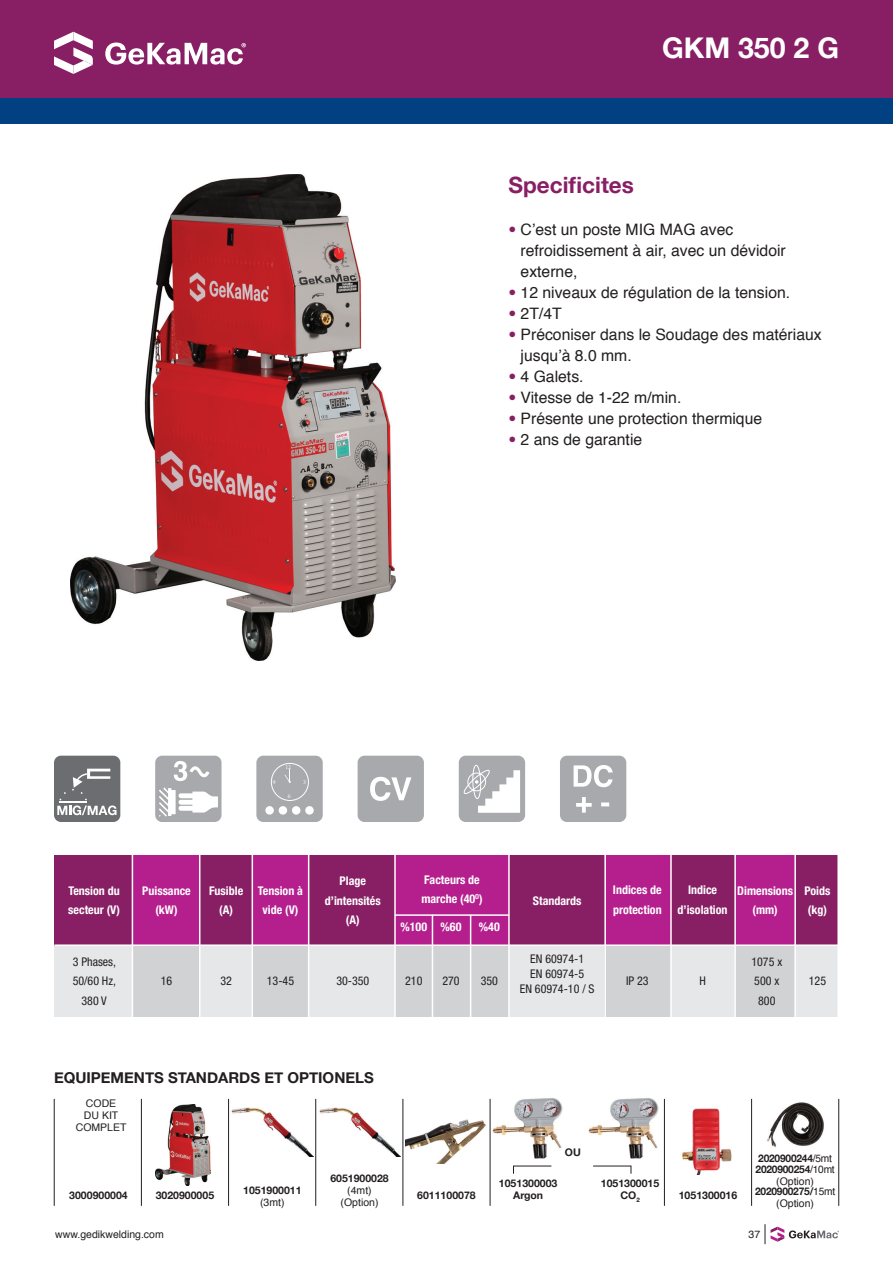
<style>
.page{position:relative;width:893px;height:1263px;background:#fff}
.page>*{position:absolute;margin:0;border:0;box-sizing:border-box;transform-origin:0 0}
.t1{font:700 28.5px "Helvetica Neue";color:#fff}
.t2{font:700 22.5px "Helvetica Neue";color:#881f65}
.t3{font:15.75px/21px "Helvetica";color:#231f20}
.t4{font:700 15px "Helvetica Neue";color:#231f20}
.t5{font:700 condensed 12px/19.5px "Helvetica Neue LT Std";color:#fff;text-align:center}
.t6{font:condensed 12px "Helvetica Neue LT Std";color:#231f20}
.t7{font:700 10.5px/12px "Helvetica Neue";color:#231f20;text-align:center}
.t8{font:10.5px/12px "Helvetica";color:#231f20;text-align:center}
.t9{font:700 10.5px "Helvetica Neue";letter-spacing:-.02em;color:#231f20}
.t10{font:6px "Minion Pro";color:#fff}
.s1{font-family:"Helvetica Neue LT Std";font-stretch:condensed;color:#881f65}
.s2{font-family:"Helvetica";font-weight:400}
</style>
<div class="page">
<svg style="left:765px;top:1224px;width:74px;height:20px"></svg>
<div style="left:0;top:0;width:893px;height:98px;background:#881f65"></div>
<div style="left:0;top:98px;width:893px;height:25px;background:#014081"></div>
<svg style="left:54px;top:32px;width:39px;height:42px"></svg>
<svg style="left:105px;top:42px;width:141px;height:23px"></svg>
<div style="left:55px;top:945px;width:783px;height:72px;background:#e6e7e9"></div>
<div style="left:252px;top:945px;width:57px;height:72px;background:#d1d2d4"></div>
<div style="left:132px;top:945px;width:67px;height:72px;background:#d1d2d4"></div>
<div style="left:395px;top:945px;width:114px;height:72px;background:#d1d2d4"></div>
<div style="left:605px;top:945px;width:66px;height:72px;background:#d1d2d4"></div>
<div style="left:735px;top:945px;width:60px;height:72px;background:#d1d2d4"></div>
<div style="left:55px;top:855px;width:783px;height:90px;background:#881f65"></div>
<div style="left:253px;top:855px;width:56px;height:90px;background:#b41e8d"></div>
<div style="left:132px;top:855px;width:67px;height:90px;background:#b41e8d"></div>
<div style="left:395px;top:855px;width:114px;height:90px;background:#b41e8d"></div>
<div style="left:605px;top:855px;width:66px;height:90px;background:#b41e8d"></div>
<div style="left:735px;top:855px;width:60px;height:90px;background:#b41e8d"></div>
<hr style="left:54px;top:944px;width:784px;height:2px;background:#fff">
<hr style="left:132px;top:854px;width:1px;height:164px;background:#fff">
<hr style="left:199px;top:854px;width:1px;height:164px;background:#fff">
<hr style="left:252px;top:854px;width:1px;height:164px;background:#fff">
<hr style="left:308px;top:854px;width:1px;height:164px;background:#fff">
<hr style="left:394px;top:854px;width:2px;height:164px;background:#fff">
<hr style="left:508px;top:854px;width:2px;height:164px;background:#fff">
<hr style="left:432px;top:915px;width:1px;height:103px;background:#fff">
<hr style="left:470px;top:915px;width:1px;height:103px;background:#fff">
<hr style="left:395px;top:914px;width:114px;height:2px;background:#fff">
<hr style="left:604px;top:854px;width:2px;height:164px;background:#fff">
<hr style="left:670px;top:854px;width:2px;height:164px;background:#fff">
<hr style="left:734px;top:854px;width:2px;height:164px;background:#fff">
<hr style="left:794px;top:854px;width:2px;height:164px;background:#fff">
<hr style="left:837px;top:854px;width:2px;height:164px;background:#fff">
<img style="left:70px;top:175px;width:326px;height:486px">
<div style="left:54px;top:756px;width:66px;height:66px;background:#6c6d70;border-radius:7px"></div>
<svg style="left:57px;top:769px;width:60px;height:46px"></svg>
<div style="left:358px;top:756px;width:66px;height:66px;background:#a8a9ad;border-radius:7px"></div>
<svg style="left:370px;top:777px;width:41px;height:24px"></svg>
<div style="left:459px;top:756px;width:66px;height:66px;background:#a8a9ad;border-radius:7px"></div>
<svg style="left:463px;top:768px;width:57px;height:45px"></svg>
<div style="left:472px;top:765px;width:9px;height:34px;border:1px solid #fff;border-radius:50%"></div>
<div style="left:256px;top:756px;width:67px;height:66px;background:#a8a9ad;border-radius:7px"></div>
<div style="left:265px;top:806px;width:9px;height:9px;background:#fff;border-radius:50%"></div>
<div style="left:279px;top:806px;width:8px;height:9px;background:#fff;border-radius:50%"></div>
<div style="left:292px;top:806px;width:8px;height:9px;background:#fff;border-radius:50%"></div>
<div style="left:305px;top:806px;width:9px;height:9px;background:#fff;border-radius:50%"></div>
<div style="left:271px;top:763px;width:38px;height:38px;border:1px solid #fff;border-radius:50%"></div>
<svg style="left:284px;top:770px;width:7px;height:13px"></svg>
<div style="left:560px;top:756px;width:66px;height:66px;background:#a8a9ad;border-radius:7px"></div>
<svg style="left:574px;top:765px;width:39px;height:22px"></svg>
<svg style="left:576px;top:797px;width:33px;height:16px"></svg>
<div style="left:155px;top:756px;width:67px;height:66px;background:#a8a9ad;border-radius:7px"></div>
<svg style="left:159px;top:787px;width:59px;height:30px"></svg>
<svg style="left:174px;top:761px;width:35px;height:20px"></svg>
<img style="left:156px;top:1104px;width:54px;height:81px">
<hr style="left:54px;top:1099px;width:1px;height:107px;background:#231f20">
<hr style="left:141px;top:1099px;width:1px;height:107px;background:#231f20">
<hr style="left:228px;top:1099px;width:1px;height:107px;background:#231f20">
<hr style="left:315px;top:1099px;width:1px;height:107px;background:#231f20">
<hr style="left:403px;top:1099px;width:1px;height:107px;background:#231f20">
<hr style="left:490px;top:1099px;width:1px;height:107px;background:#231f20">
<hr style="left:664px;top:1099px;width:1px;height:107px;background:#231f20">
<hr style="left:751px;top:1099px;width:1px;height:107px;background:#231f20">
<hr style="left:838px;top:1099px;width:1px;height:107px;background:#231f20">
<img style="left:682px;top:1108px;width:50px;height:66px">
<img style="left:766px;top:1102px;width:58px;height:45px">
<img style="left:406px;top:1119px;width:80px;height:44px">
<img style="left:493px;top:1098px;width:70px;height:61px">
<img style="left:588px;top:1098px;width:71px;height:61px">
<img style="left:231px;top:1108px;width:82px;height:48px">
<img style="left:319px;top:1108px;width:82px;height:48px">
<hr style="left:513px;top:1166px;width:38px;height:1px;background:#231f20">
<hr style="left:593px;top:1166px;width:38px;height:1px;background:#231f20">
<p class="t1" style="left:662px;top:25px;width:178px">GKM 350 2 G</p>
<p class="t2" style="left:509px;top:168px;width:127px">Specificites</p>
<p class="t3" style="left:521px;top:220px;width:267px;text-indent:-12px"><span class="s1">•</span> C’est un poste MIG MAG avec refroidissement à air, avec un dévidoir externe,</p>
<p class="t3" style="left:509px;top:283px;width:283px"><span class="s1">•</span> 12 niveaux de régulation de la tension.</p>
<p class="t3" style="left:509px;top:304px;width:55px"><span class="s1">•</span> 2T/4T</p>
<p class="t3" style="left:521px;top:325px;width:303px;text-indent:-12px"><span class="s1">•</span> Préconiser dans le Soudage des matériaux jusqu’à 8.0 mm.</p>
<p class="t3" style="left:509px;top:367px;width:77px"><span class="s1">•</span> 4 Galets.</p>
<p class="t3" style="left:509px;top:388px;width:174px"><span class="s1">•</span> Vitesse de 1-22 m/min.</p>
<p class="t3" style="left:509px;top:409px;width:255px"><span class="s1">•</span> Présente une protection thermique</p>
<p class="t3" style="left:509px;top:430px;width:135px"><span class="s1">•</span> 2 ans de garantie</p>
<p class="t10" style="left:285px;top:763px;width:7px">12</p>
<p class="t10" style="left:273px;top:778px;width:4px">9</p>
<p class="t10" style="left:303px;top:778px;width:4px">3</p>
<p class="t10" style="left:288px;top:792px;width:4px">6</p>
<p class="t5" style="left:68px;top:880px;width:53px;text-align:left">Tension du secteur (V)</p>
<p class="t5" style="left:209px;top:880px;width:36px">Fusible (A)</p>
<p class="t5" style="left:258px;top:880px;width:47px">Tension à vide (V)</p>
<p class="t5" style="left:325px;top:871px;width:57px">Plage d’intensités (A)</p>
<p class="t5" style="left:421px;top:869px;width:63px;text-align:left">Facteurs de marche (40<sup>O</sup>)</p>
<p class="t5" style="left:142px;top:880px;width:50px">Puissance (kW)</p>
<p class="t5" style="left:400px;top:916px;width:28px">%100</p>
<p class="t5" style="left:441px;top:916px;width:22px">%60</p>
<p class="t5" style="left:479px;top:916px;width:22px">%40</p>
<p class="t5" style="left:533px;top:890px;width:50px">Standards</p>
<p class="t5" style="left:613px;top:880px;width:50px;text-align:left">Indices de protection</p>
<p class="t5" style="left:678px;top:880px;width:51px">Indice d’isolation</p>
<p class="t5" style="left:737px;top:880px;width:57px">Dimensions (mm)</p>
<p class="t5" style="left:804px;top:880px;width:27px;text-align:left">Poids (kg)</p>
<p class="t6" style="left:73px;top:954px;width:45px">3 Phases,</p>
<p class="t6" style="left:73px;top:974px;width:45px">50/60 Hz,</p>
<p class="t6" style="left:81px;top:993px;width:27px">380 V</p>
<p class="t6" style="left:530px;top:951px;width:55px">EN 60974-1</p>
<p class="t6" style="left:530px;top:966px;width:55px">EN 60974-5</p>
<p class="t6" style="left:520px;top:981px;width:76px">EN 60974-10 / S</p>
<p class="t6" style="left:161px;top:973px;width:13px">16</p>
<p class="t6" style="left:220px;top:973px;width:13px">32</p>
<p class="t6" style="left:267px;top:973px;width:29px">13-45</p>
<p class="t6" style="left:336px;top:973px;width:35px">30-350</p>
<p class="t6" style="left:405px;top:973px;width:19px">210</p>
<p class="t6" style="left:442px;top:973px;width:19px">270</p>
<p class="t6" style="left:481px;top:973px;width:19px">350</p>
<p class="t6" style="left:626px;top:973px;width:24px">IP 23</p>
<p class="t6" style="left:699px;top:973px;width:8px">H</p>
<p class="t6" style="left:751px;top:954px;width:32px">1075 x</p>
<p class="t6" style="left:754px;top:974px;width:27px">500 x</p>
<p class="t6" style="left:758px;top:993px;width:19px">800</p>
<p class="t6" style="left:809px;top:973px;width:19px">125</p>
<p class="t4" style="left:54px;top:1065px;width:321px">EQUIPEMENTS STANDARDS ET OPTIONELS</p>
<p class="t8" style="left:76px;top:1097px;width:52px">CODE<br>DU KIT<br>COMPLET</p>
<p class="t7" style="left:69px;top:1190px;width:60px">3000900004</p>
<p class="t7" style="left:156px;top:1190px;width:60px">3020900005</p>
<p class="t7" style="left:243px;top:1185px;width:60px">1051900011</p>
<p class="t8" style="left:260px;top:1197px;width:26px">(3mt)</p>
<p class="t7" style="left:330px;top:1172px;width:60px">6051900028 <span class="s2">(4mt)</span></p>
<p class="t8" style="left:341px;top:1196px;width:39px">(Option)</p>
<p class="t7" style="left:565px;top:1146px;width:17px">OU</p>
<p class="t7" style="left:499px;top:1177px;width:60px">1051300003</p>
<p class="t7" style="left:513px;top:1189px;width:32px">Argon</p>
<p class="t7" style="left:601px;top:1177px;width:60px">1051300015</p>
<p class="t7" style="left:417px;top:1190px;width:60px">6011100078</p>
<p class="t7" style="left:620px;top:1189px;width:21px">CO<sub>2</sub></p>
<p class="t7" style="left:679px;top:1190px;width:60px">1051300016</p>
<p class="t9" style="left:758px;top:1150px;width:75px">2020900244<span class="s2">/5mt</span></p>
<p class="t9" style="left:755px;top:1161px;width:81px">2020900254<span class="s2">/10mt</span></p>
<p class="t8" style="left:776px;top:1175px;width:39px">(Option)</p>
<p class="t9" style="left:755px;top:1183px;width:82px">2020900275/<span class="s2">15mt</span></p>
<p class="t8" style="left:776px;top:1198px;width:39px">(Option)</p>
<p class="t8" style="left:55px;top:1229px;width:110px">www.gedikwelding.com</p>
<p class="t8" style="left:749px;top:1229px;width:13px">37</p>
</div>
